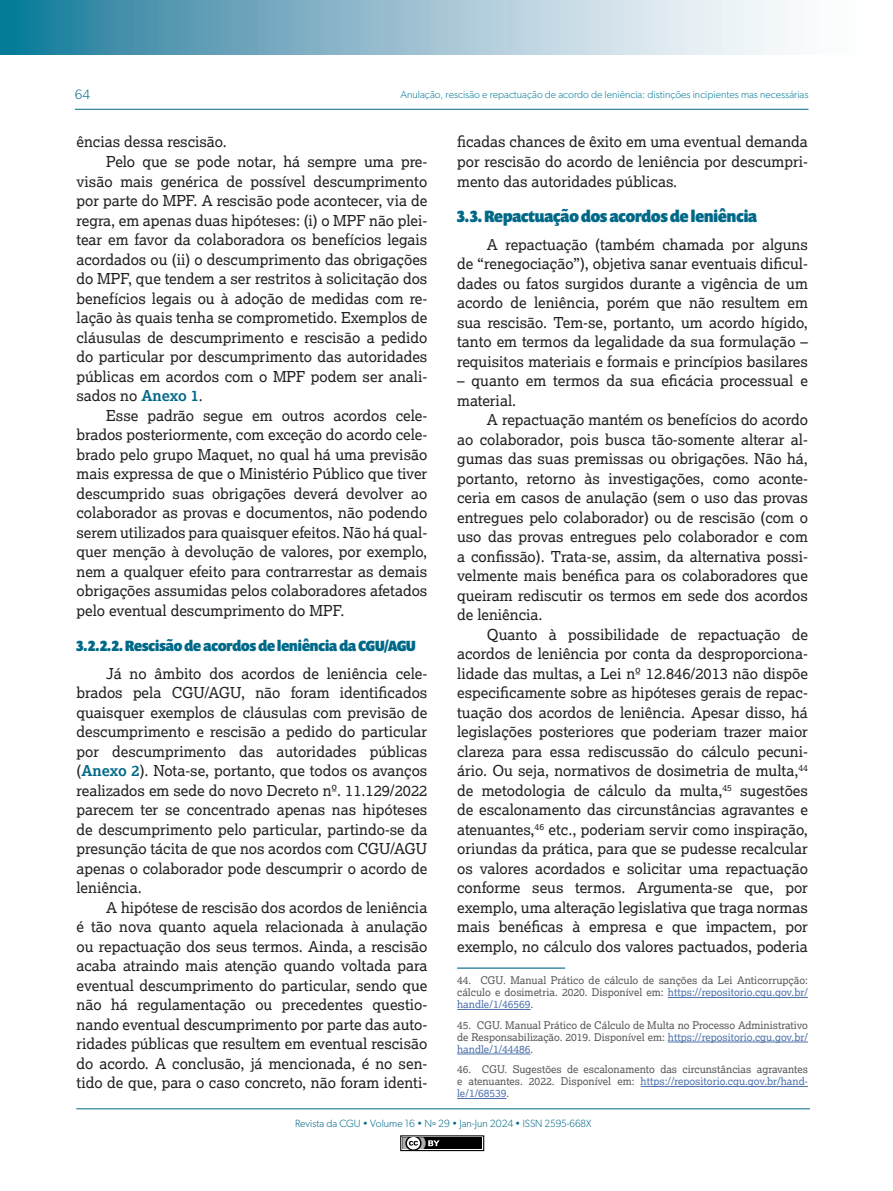
<style>
.page{position:relative;width:893px;height:1191px;background:#fff}
.page>*{position:absolute;margin:0;border:0;box-sizing:border-box;transform-origin:0 0}
.SUBTÍTULO_DUAS_COLUNAS{font:900 16.5px "Prenton RP Cond";color:#006988}
.TEXTO_DUAS_COLUNAS{font:15px/19.5px "Lexia";color:#231f20;text-align:justify}
.SUBTÍTULO_DUAS_COLUNAS-2{font:900 15px "Prenton RP Cond";color:#006988}
.t1{font:300 13.5px "Gibson";color:#006988}
.NOTA_DE_RODAPÉ{font:10.5px/12px "Lexia";color:#57585a;text-align:justify}
.t2{font:300 10.5px "Gibson";color:#087d9a}
.t3{font:300 10.5px "Gibson";color:#006988}
.s1{font-weight:700;color:#006988}
.s2{color:#4d72ac}
</style>
<div class="page">
<svg style="left:0;top:0;width:781px;height:54px"></svg>
<hr style="left:75px;top:109px;width:733px;height:1px;background:#006988">
<hr style="left:76px;top:1108px;width:734px;height:1px;background:#006988">
<div style="left:400px;top:1135px;width:84px;height:16px;border:1px solid #000"></div>
<div style="left:402px;top:1137px;width:80px;height:12px;background:#000"></div>
<svg style="left:402px;top:1137px;width:38px;height:12px"></svg>
<hr style="left:457px;top:967px;width:108px;height:1px;background:#006988">
<hr style="left:668px;top:997px;width:140px;height:1px;background:#4d72ac">
<hr style="left:457px;top:1009px;width:74px;height:1px;background:#4d72ac">
<hr style="left:668px;top:1041px;width:140px;height:1px;background:#4d72ac">
<hr style="left:457px;top:1053px;width:74px;height:1px;background:#4d72ac">
<hr style="left:641px;top:1086px;width:167px;height:1px;background:#4d72ac">
<hr style="left:457px;top:1098px;width:50px;height:1px;background:#4d72ac">
<p class="t1" style="left:75px;top:86px;width:17px">64</p>
<p class="t2" style="left:401px;top:88px;width:409px">Anulação, rescisão e repactuação de acordo de leniência: distinções incipientes mas necessárias</p>
<p class="TEXTO_DUAS_COLUNAS" style="left:77px;top:132px;width:152px">ências dessa rescisão.</p>
<p class="TEXTO_DUAS_COLUNAS" style="left:77px;top:151px;width:352px;text-indent:30px">Pelo que se pode notar, há sempre uma pre&shy;visão mais genérica de possível descumprimento por parte do MPF. A rescisão pode acontecer, via de regra, em apenas duas hipóteses: (i) o MPF não plei&shy;tear em favor da colaboradora os benefícios legais acordados ou (ii) o descumprimento das obrigações do MPF, que tendem a ser restritos à solicitação dos benefícios legais ou à adoção de medidas com re&shy;lação às quais tenha se comprometido. Exemplos de cláusulas de descumprimento e rescisão a pedido do particular por descumprimento das autoridades públicas em acordos com o MPF podem ser anali&shy;sados no <span class="s1">Anexo 1</span>.</p>
<p class="TEXTO_DUAS_COLUNAS" style="left:77px;top:405px;width:352px;text-indent:30px">Esse padrão segue em outros acordos cele&shy;brados posteriormente, com exceção do acordo cele&shy;brado pelo grupo Maquet, no qual há uma previsão mais expressa de que o Ministério Público que tiver descumprido suas obrigações deverá devolver ao colaborador as provas e documentos, não podendo serem utilizados para quaisquer efeitos. Não há qual&shy;quer menção à devolução de valores, por exemplo, nem a qualquer efeito para contrarrestar as demais obrigações assumidas pelos colaboradores afetados pelo eventual descumprimento do MPF.</p>
<p class="SUBTÍTULO_DUAS_COLUNAS-2" style="left:77px;top:636px;width:341px">3.2.2.2. Rescisão de acordos de leniência da CGU/AGU</p>
<p class="TEXTO_DUAS_COLUNAS" style="left:77px;top:663px;width:352px;text-indent:30px">Já no âmbito dos acordos de leniência cele&shy;brados pela CGU/AGU, não foram identificados quaisquer exemplos de cláusulas com previsão de descumprimento e rescisão a pedido do particular por descumprimento das autoridades públicas (<span class="s1">Anexo 2</span>). Nota-se, portanto, que todos os avanços realizados em sede do novo Decreto nº. 11.129/2022 parecem ter se concentrado apenas nas hipóteses de descumprimento pelo particular, partindo-se da presunção tácita de que nos acordos com CGU/AGU apenas o colaborador pode descumprir o acordo de leniência.</p>
<p class="TEXTO_DUAS_COLUNAS" style="left:77px;top:897px;width:352px;text-indent:30px">A hipótese de rescisão dos acordos de leniência é tão nova quanto aquela relacionada à anulação ou repactuação dos seus termos. Ainda, a rescisão acaba atraindo mais atenção quando voltada para eventual descumprimento do particular, sendo que não há regulamentação ou precedentes questio&shy;nando eventual descumprimento por parte das auto&shy;ridades públicas que resultem em eventual rescisão do acordo. A conclusão, já mencionada, é no sen&shy;tido de que, para o caso concreto, não foram identi-</p>
<p class="TEXTO_DUAS_COLUNAS" style="left:457px;top:132px;width:352px">ficadas chances de êxito em uma eventual demanda por rescisão do acordo de leniência por descumpri&shy;mento das autoridades públicas.</p>
<p class="SUBTÍTULO_DUAS_COLUNAS" style="left:457px;top:205px;width:301px">3.3. Repactuação dos acordos de leniência</p>
<p class="TEXTO_DUAS_COLUNAS" style="left:457px;top:234px;width:352px;text-indent:30px">A repactuação (também chamada por alguns de “renegociação”), objetiva sanar eventuais dificul&shy;dades ou fatos surgidos durante a vigência de um acordo de leniência, porém que não resultem em sua rescisão. Tem-se, portanto, um acordo hígido, tanto em termos da legalidade da sua formulação – requisitos materiais e formais e princípios basilares</p>
<p class="TEXTO_DUAS_COLUNAS" style="left:457px;top:370px;width:352px">– quanto em termos da sua eficácia processual e material.</p>
<p class="TEXTO_DUAS_COLUNAS" style="left:457px;top:409px;width:352px;text-indent:30px">A repactuação mantém os benefícios do acordo ao colaborador, pois busca tão-somente alterar al&shy;gumas das suas premissas ou obrigações. Não há, portanto, retorno às investigações, como aconte&shy;ceria em casos de anulação (sem o uso das provas entregues pelo colaborador) ou de rescisão (com o uso das provas entregues pelo colaborador e com a confissão). Trata-se, assim, da alternativa possi&shy;velmente mais benéfica para os colaboradores que queiram rediscutir os termos em sede dos acordos de leniência.</p>
<p class="TEXTO_DUAS_COLUNAS" style="left:457px;top:624px;width:352px;text-indent:30px">Quanto à possibilidade de repactuação de acordos de leniência por conta da desproporciona&shy;lidade das multas, a Lei nº 12.846/2013 não dispõe especificamente sobre as hipóteses gerais de repac&shy;tuação dos acordos de leniência. Apesar disso, há legislações posteriores que poderiam trazer maior clareza para essa rediscussão do cálculo pecuni&shy;ário. Ou seja, normativos de dosimetria de multa,<sup>44 </sup>de metodologia de cálculo da multa,<sup>45</sup> sugestões de escalonamento das circunstâncias agravantes e atenuantes,<sup>46</sup> etc., poderiam servir como inspiração, oriundas da prática, para que se pudesse recalcular os valores acordados e solicitar uma repactuação conforme seus termos. Argumenta-se que, por exemplo, uma alteração legislativa que traga normas mais benéficas à empresa e que impactem, por exemplo, no cálculo dos valores pactuados, poderia</p>
<p class="NOTA_DE_RODAPÉ" style="left:457px;top:974px;width:352px">44. CGU. Manual Prático de cálculo de sanções da Lei Anticorrupção: cálculo e dosimetria. 2020. Disponível em: <span class="s2">https://repositorio.cgu.gov.br/ handle/1/46569</span>.</p>
<p class="NOTA_DE_RODAPÉ" style="left:457px;top:1018px;width:352px">45. CGU. Manual Prático de Cálculo de Multa no Processo Administrativo de Responsabilização. 2019. Disponível em: <span class="s2">https://repositorio.cgu.gov.br/ handle/1/44486</span>.</p>
<p class="NOTA_DE_RODAPÉ" style="left:457px;top:1063px;width:352px">46. CGU. Sugestões de escalonamento das circunstâncias agravantes e atenuantes. 2022. Disponível em: <span class="s2">https://repositorio.cgu.gov.br/hand&shy;le/1/68539</span>.</p>
<p class="t3" style="left:295px;top:1116px;width:298px">Revista da CGU • Volume 16 • Nº 29 • Jan-Jun 2024 • ISSN 2595-668X</p>
</div>
